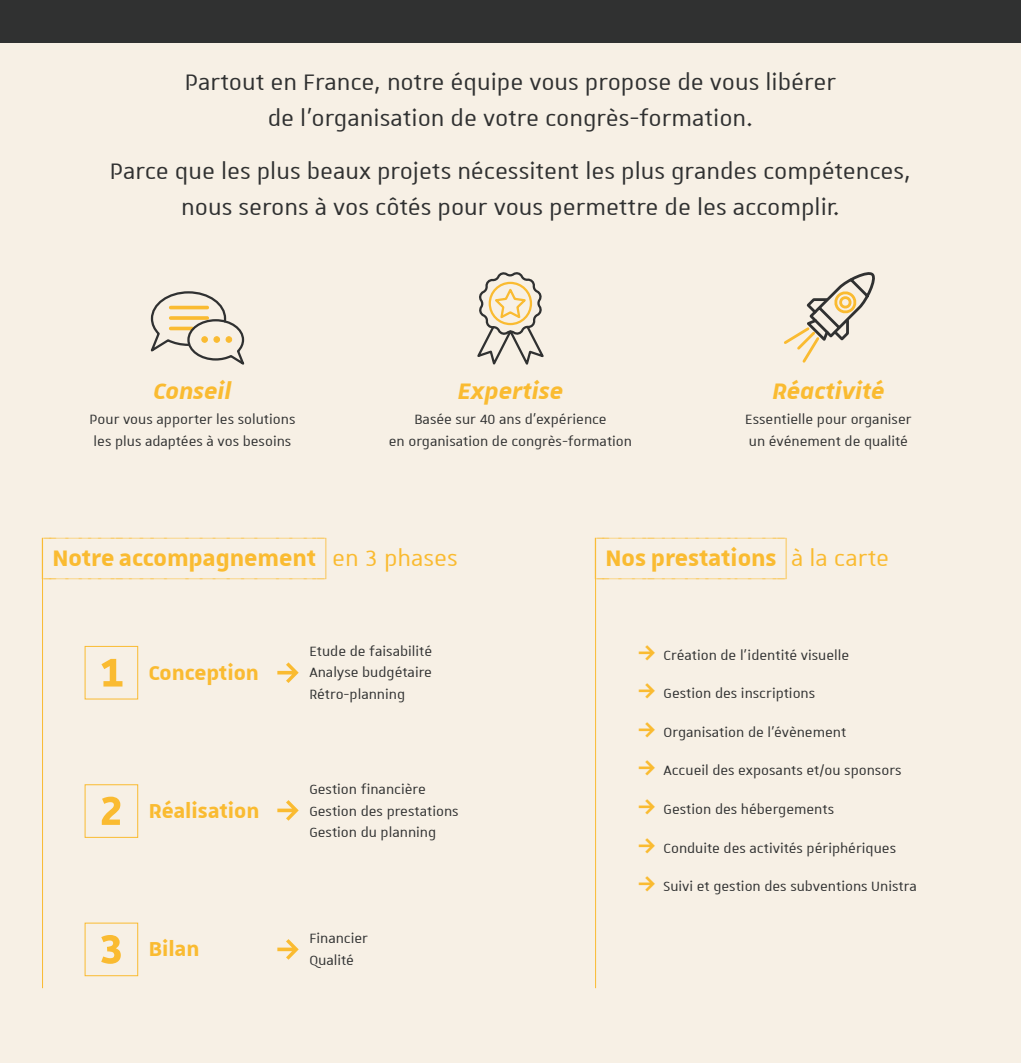
<style>
.page{position:relative;width:1021px;height:1063px;background:#fff}
.page>*{position:absolute;margin:0;border:0;box-sizing:border-box;transform-origin:0 0}
.t1{font:700 54px "Unistra A";color:#fabb31}
.t2{font:30px "Unistra A";color:#303131}
.t3{font:700 30px "Unistra Encadre";color:#fabb31}
.t4{font:italic 700 30px "Unistra A";color:#fabb31}
.t5{font:700 27px "Unistra A";color:#fabb31}
.t6{font:18px "Unistra A";color:#303131}
.s1{font-family:"Unistra A";font-weight:400}
.s2{font-weight:700;font-size:27px;color:#fabb31}
</style>
<div class="page">
<div style="left:0;top:0;width:1020px;height:1063px;background:#f7f0e5"></div>
<div style="left:0;top:0;width:1020px;height:43px;background:#303131"></div>
<svg style="left:150px;top:291px;width:95px;height:74px"></svg>
<div style="left:226px;top:336px;width:6px;height:7px;border:1px solid #fabb31;border-radius:50%"></div>
<svg style="left:784px;top:272px;width:91px;height:91px"></svg>
<svg style="left:477px;top:272px;width:67px;height:93px"></svg>
<div style="left:85px;top:646px;width:53px;height:53px;border:1px solid #fabb31"></div>
<div style="left:85px;top:784px;width:53px;height:54px;border:1px solid #fabb31"></div>
<div style="left:85px;top:923px;width:53px;height:53px;border:1px solid #fabb31"></div>
<svg style="left:277px;top:662px;width:22px;height:21px"></svg>
<svg style="left:277px;top:800px;width:22px;height:21px"></svg>
<svg style="left:277px;top:939px;width:22px;height:21px"></svg>
<hr style="left:595px;top:538px;width:1px;height:450px;background:#fabb31">
<hr style="left:42px;top:538px;width:1px;height:450px;background:#fabb31">
<p class="t2" style="left:185px;top:66px;width:653px">Partout en France, notre équipe vous propose de vous libérer</p>
<p class="t2" style="left:268px;top:102px;width:487px">de l’organisation de votre congrès-formation.</p>
<p class="t2" style="left:110px;top:155px;width:802px">Parce que les plus beaux projets nécessitent les plus grandes compétences,</p>
<p class="t2" style="left:181px;top:191px;width:660px">nous serons à vos côtés pour vous permettre de les accomplir.</p>
<p class="t4" style="left:154px;top:374px;width:79px">Conseil</p>
<p class="t6" style="left:89px;top:410px;width:207px">Pour vous apporter les solutions</p>
<p class="t6" style="left:94px;top:432px;width:199px">les plus adaptées à vos besoins</p>
<p class="t4" style="left:458px;top:374px;width:107px">Expertise</p>
<p class="t6" style="left:414px;top:410px;width:194px">Basée sur 40 ans d’expérience</p>
<p class="t6" style="left:389px;top:432px;width:245px">en organisation de congrès-formation</p>
<p class="t4" style="left:772px;top:374px;width:113px">Réactivité</p>
<p class="t6" style="left:745px;top:410px;width:168px">Essentielle pour organiser</p>
<p class="t6" style="left:749px;top:432px;width:161px">un événement de qualité</p>
<p class="t3" style="left:43px;top:538px;width:417px">(_NOTRE_ACCOMPAGNEMENT_) <span class="s1">en 3 phases</span></p>
<p class="t3" style="left:595px;top:538px;width:295px">(_NOS_PRESTATIONS_) <span class="s1">à la carte</span></p>
<p class="t1" style="left:99px;top:642px;width:25px">1</p>
<p class="t5" style="left:149px;top:657px;width:111px">Conception</p>
<p class="t1" style="left:99px;top:780px;width:25px">2</p>
<p class="t5" style="left:149px;top:796px;width:112px">Réalisation</p>
<p class="t6" style="left:309px;top:642px;width:124px">Etude de faisabilité</p>
<p class="t6" style="left:309px;top:663px;width:124px">Analyse budgétaire</p>
<p class="t6" style="left:309px;top:685px;width:97px">Rétro-planning</p>
<p class="t6" style="left:309px;top:780px;width:118px">Gestion financière</p>
<p class="t6" style="left:309px;top:802px;width:151px">Gestion des prestations</p>
<p class="t6" style="left:309px;top:823px;width:128px">Gestion du planning</p>
<p class="t6" style="left:638px;top:646px;width:213px"><span class="s2">→</span> Création de l'identité visuelle</p>
<p class="t6" style="left:638px;top:684px;width:179px"><span class="s2">→</span> Gestion des inscriptions</p>
<p class="t6" style="left:638px;top:723px;width:210px"><span class="s2">→</span> Organisation de l'évènement</p>
<p class="t6" style="left:638px;top:761px;width:265px"><span class="s2">→</span> Accueil des exposants et/ou sponsors</p>
<p class="t6" style="left:638px;top:800px;width:197px"><span class="s2">→</span> Gestion des hébergements</p>
<p class="t6" style="left:638px;top:839px;width:259px"><span class="s2">→</span> Conduite des activités périphériques</p>
<p class="t6" style="left:638px;top:877px;width:280px"><span class="s2">→</span> Suivi et gestion des subventions Unistra</p>
<p class="t1" style="left:99px;top:919px;width:25px">3</p>
<p class="t5" style="left:149px;top:934px;width:52px">Bilan</p>
<p class="t6" style="left:309px;top:929px;width:60px">Financier</p>
<p class="t6" style="left:309px;top:951px;width:46px">Qualité</p>
</div>
